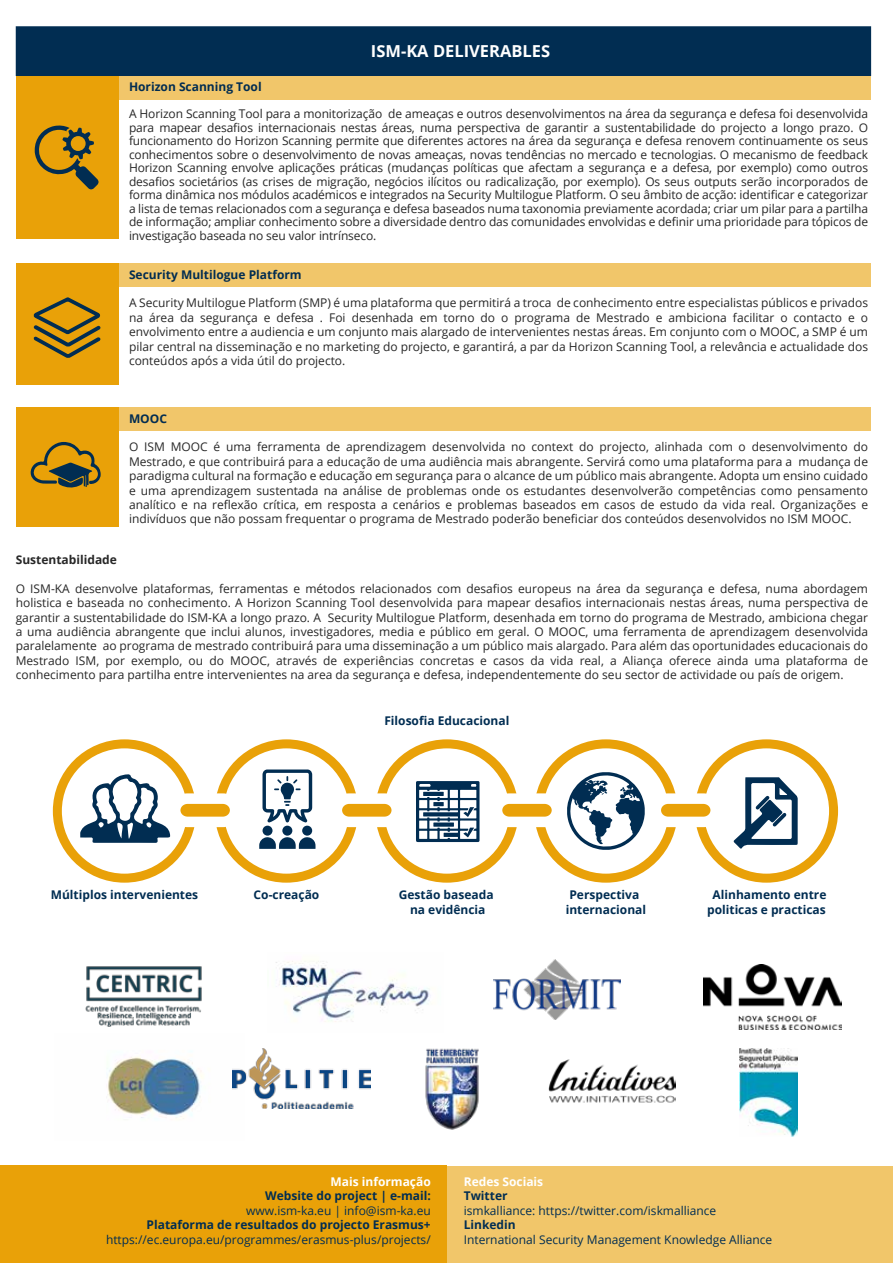
<style>
.page{position:relative;width:893px;height:1263px;background:#fff}
.page>*{position:absolute;margin:0;border:0;box-sizing:border-box;transform-origin:0 0}
.t1{font:700 16.5px "Open Sans";color:#fff}
.t2{font:12px/14.4px "Open Sans";color:#272727;text-align:justify}
.t3{font:700 12px/14.4px "Open Sans";color:#012d52;text-align:center}
.t4{font:12px "Open Sans";color:#012d52}
.t5{font:700 12px "Open Sans";color:#012c51}
.t6{font:700 12px "Open Sans";color:#fff}
.t7{font:700 12px "Open Sans";color:#272727}
</style>
<div class="page">
<div style="left:0;top:1165px;width:447px;height:98px;background:#e9a108"></div>
<div style="left:444px;top:1166px;width:449px;height:97px;background:#f1c66a"></div>
<svg style="left:57px;top:744px;width:135px;height:134px"></svg>
<div style="left:53px;top:739px;width:143px;height:144px;border:9px solid #e9a108;border-radius:50%"></div>
<svg style="left:219px;top:744px;width:135px;height:134px"></svg>
<div style="left:215px;top:739px;width:143px;height:144px;border:9px solid #e9a108;border-radius:50%"></div>
<svg style="left:380px;top:744px;width:134px;height:134px"></svg>
<div style="left:375px;top:739px;width:144px;height:144px;border:9px solid #e9a108;border-radius:50%"></div>
<svg style="left:539px;top:744px;width:134px;height:134px"></svg>
<div style="left:534px;top:739px;width:144px;height:144px;border:9px solid #e9a108;border-radius:50%"></div>
<div style="left:695px;top:739px;width:143px;height:144px;border:9px solid #e9a108;border-radius:50%"></div>
<svg style="left:326px;top:788px;width:81px;height:44px"></svg>
<svg style="left:80px;top:774px;width:166px;height:69px"></svg>
<svg style="left:259px;top:837px;width:57px;height:12px"></svg>
<div style="left:302px;top:826px;width:10px;height:10px;background:#012d52;border-radius:50%"></div>
<div style="left:282px;top:825px;width:10px;height:11px;background:#012d52;border-radius:50%"></div>
<div style="left:263px;top:826px;width:10px;height:10px;background:#012d52;border-radius:50%"></div>
<svg style="left:262px;top:769px;width:50px;height:53px"></svg>
<svg style="left:416px;top:781px;width:63px;height:61px"></svg>
<svg style="left:486px;top:772px;width:232px;height:78px"></svg>
<svg style="left:733px;top:777px;width:65px;height:72px"></svg>
<div style="left:16px;top:76px;width:103px;height:163px;background:#e9a108"></div>
<div style="left:16px;top:263px;width:103px;height:122px;background:#e9a108"></div>
<div style="left:16px;top:407px;width:103px;height:120px;background:#e9a108"></div>
<div style="left:16px;top:26px;width:855px;height:50px;background:#012d52"></div>
<div style="left:119px;top:76px;width:752px;height:23px;background:#f1c66a"></div>
<div style="left:119px;top:263px;width:752px;height:23px;background:#f1c66a"></div>
<div style="left:119px;top:407px;width:752px;height:24px;background:#f1c66a"></div>
<svg style="left:34px;top:297px;width:67px;height:61px"></svg>
<svg style="left:35px;top:125px;width:64px;height:65px"></svg>
<svg style="left:30px;top:442px;width:71px;height:46px"></svg>
<img style="left:107px;top:1051px;width:126px;height:69px">
<img style="left:85px;top:966px;width:117px;height:61px">
<img style="left:549px;top:1059px;width:126px;height:44px">
<img style="left:493px;top:959px;width:127px;height:61px">
<img style="left:233px;top:1048px;width:137px;height:60px">
<img style="left:425px;top:1048px;width:54px;height:82px">
<img style="left:740px;top:1048px;width:57px;height:88px">
<img style="left:704px;top:964px;width:137px;height:65px">
<img style="left:276px;top:961px;width:153px;height:61px">
<h1 class="t1" style="left:371px;top:39px;width:181px">ISM-KA DELIVERABLES</h1>
<p class="t5" style="left:129px;top:78px;width:134px">Horizon Scanning Tool</p>
<p class="t2" style="left:129px;top:107px;width:741px;line-height:13.5px">A Horizon Scanning Tool para a monitorização de ameaças e outros desenvolvimentos na área da segurança e defesa foi desenvolvida para mapear desafios internacionais nestas áreas, numa perspectiva de garantir a sustentabilidade do projecto a longo prazo. O funcionamento do Horizon Scanning permite que diferentes actores na área da segurança e defesa renovem continuamente os seus conhecimentos sobre o desenvolvimento de novas ameaças, novas tendências no mercado e tecnologias. O mecanismo de feedback Horizon Scanning envolve aplicações práticas (mudanças políticas que afectam a segurança e a defesa, por exemplo) como outros desafios societários (as crises de migração, negócios ilícitos ou radicalização, por exemplo). Os seus outputs serão incorporados de forma dinâmica nos módulos académicos e integrados na Security Multilogue Platform. O seu âmbito de acção: identificar e categorizar a lista de temas relacionados com a segurança e defesa baseados numa taxonomia previamente acordada; criar um pilar para a partilha de informação; ampliar conhecimento sobre a diversidade dentro das comunidades envolvidas e definir uma prioridade para tópicos de investigação baseada no seu valor intrínseco.</p>
<p class="t5" style="left:129px;top:266px;width:174px">Security Multilogue Platform</p>
<p class="t2" style="left:129px;top:296px;width:741px">A Security Multilogue Platform (SMP) é uma plataforma que permitirá a troca de conhecimento entre especialistas públicos e privados na área da segurança e defesa . Foi desenhada em torno do o programa de Mestrado e ambiciona facilitar o contacto e o envolvimento entre a audiencia e um conjunto mais alargado de intervenientes nestas áreas. Em conjunto com o MOOC, a SMP é um pilar central na disseminação e no marketing do projecto, e garantirá, a par da Horizon Scanning Tool, a relevância e actualidade dos conteúdos após a vida útil do projecto.</p>
<p class="t5" style="left:129px;top:410px;width:40px">MOOC</p>
<p class="t2" style="left:129px;top:439px;width:741px">O ISM MOOC é uma ferramenta de aprendizagem desenvolvida no context do projecto, alinhada com o desenvolvimento do Mestrado, e que contribuirá para a educação de uma audiência mais abrangente. Servirá como uma plataforma para a mudança de paradigma cultural na formação e educação em segurança para o alcance de um público mais abrangente. Adopta um ensino cuidado e uma aprendizagem sustentada na análise de problemas onde os estudantes desenvolverão competências como pensamento analítico e na reflexão crítica, em resposta a cenários e problemas baseados em casos de estudo da vida real. Organizações e indivíduos que não possam frequentar o programa de Mestrado poderão beneficiar dos conteúdos desenvolvidos no ISM MOOC.</p>
<p class="t7" style="left:16px;top:551px;width:103px">Sustentabilidade</p>
<p class="t2" style="left:16px;top:581px;width:854px">O ISM-KA desenvolve plataformas, ferramentas e métodos relacionados com desafios europeus na área da segurança e defesa, numa abordagem holistica e baseada no conhecimento. A Horizon Scanning Tool desenvolvida para mapear desafios internacionais nestas áreas, numa perspectiva de garantir a sustentabilidade do ISM-KA a longo prazo. A Security Multilogue Platform, desenhada em torno do programa de Mestrado, ambiciona chegar a uma audiência abrangente que inclui alunos, investigadores, media e público em geral. O MOOC, uma ferramenta de aprendizagem desenvolvida paralelamente ao programa de mestrado contribuirá para uma disseminação a um público mais alargado. Para além das oportunidades educacionais do Mestrado ISM, por exemplo, ou do MOOC, através de experiências concretas e casos da vida real, a Aliança oferece ainda uma plataforma de conhecimento para partilha entre intervenientes na area da segurança e defesa, independentemente do seu sector de actividade ou país de origem.</p>
<p class="t3" style="left:384px;top:713px;width:127px">Filosofia Educacional</p>
<p class="t3" style="left:51px;top:887px;width:149px">Múltiplos intervenientes</p>
<p class="t3" style="left:254px;top:887px;width:67px">Co-creação</p>
<p class="t3" style="left:399px;top:887px;width:96px">Gestão baseada na evidência</p>
<p class="t3" style="left:566px;top:887px;width:82px">Perspectiva internacional</p>
<p class="t3" style="left:707px;top:887px;width:121px">Alinhamento entre politicas e practicas</p>
<p class="t6" style="left:330px;top:1173px;width:102px">Mais informação</p>
<p class="t3" style="left:265px;top:1188px;width:167px">Website do project | e-mail:</p>
<p class="t4" style="left:246px;top:1202px;width:186px">www.ism-ka.eu | info@ism-ka.eu</p>
<p class="t3" style="left:147px;top:1217px;width:286px">Plataforma de resultados do projecto Erasmus+</p>
<p class="t4" style="left:106px;top:1231px;width:326px">https://ec.europa.eu/programmes/erasmus-plus/projects/</p>
<p class="t6" style="left:464px;top:1173px;width:81px">Redes Sociais</p>
<p class="t3" style="left:464px;top:1188px;width:45px">Twitter</p>
<p class="t4" style="left:464px;top:1202px;width:254px">ismkalliance: https://twitter.com/iskmalliance</p>
<p class="t3" style="left:464px;top:1217px;width:53px">Linkedin</p>
<p class="t4" style="left:464px;top:1231px;width:310px">International Security Management Knowledge Alliance</p>
</div>
